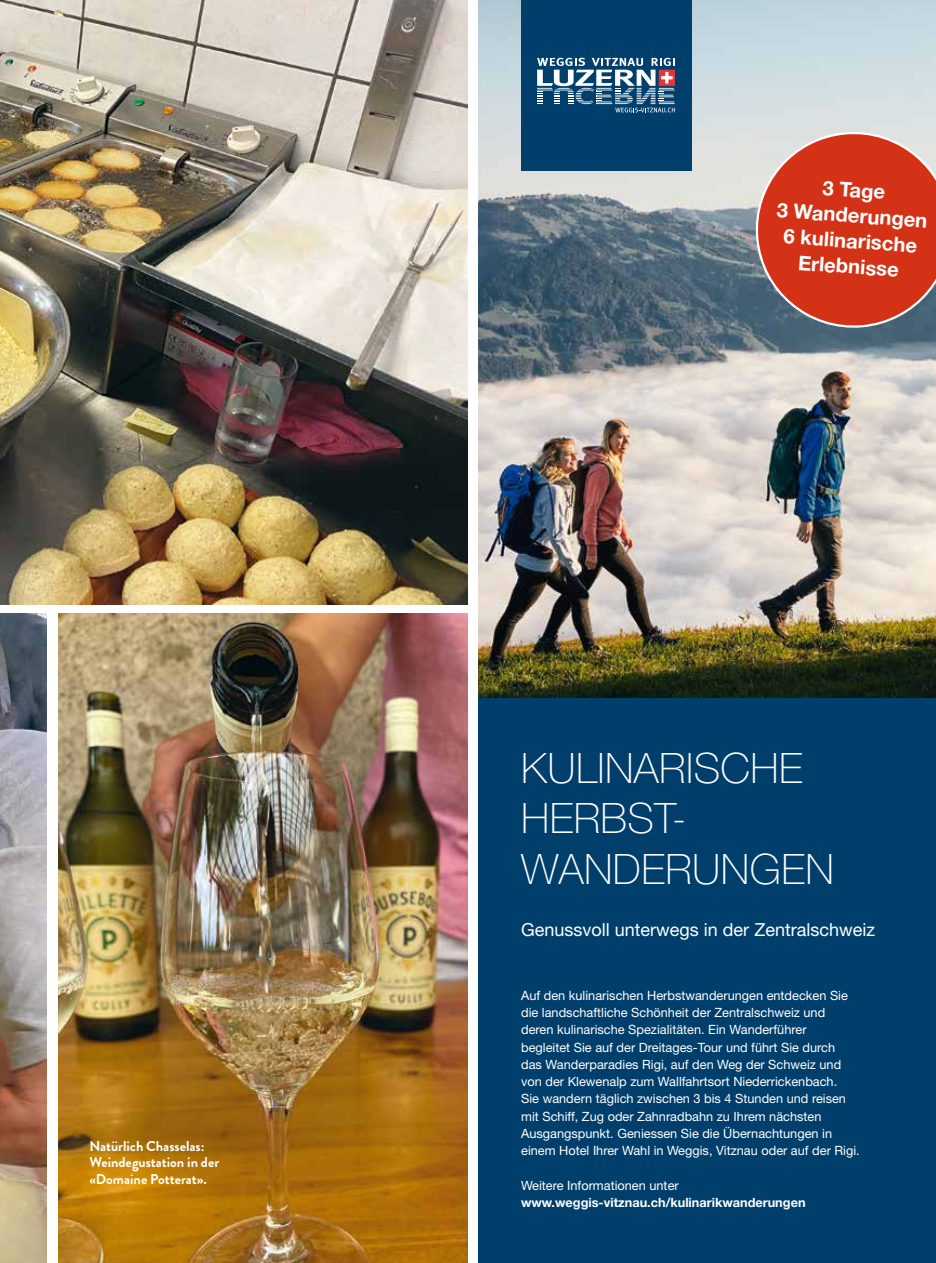
<style>
.page{position:relative;width:936px;height:1263px;background:#fff}
.page>*{position:absolute;margin:0;border:0;box-sizing:border-box;transform-origin:0 0}
.t1{font:100 42px/50.4px "Helvetica Neue LT Std";letter-spacing:.01em;color:#fff}
.t2{font:700 20.25px/25.5px "Helvetica Neue LT Std";color:#fff;text-align:center}
.t3{font:18px "Helvetica Neue LT Std";color:#fff}
.t4{font:700 14.25px/16.5px "Brandon Grotesque";color:#fff}
.t5{font:12.75px/17.2px "Helvetica Neue LT Std";color:#fff}
.t6{font:700 12.75px "Helvetica Neue LT Std";color:#fff}
</style>
<div class="page">
<img style="left:0;top:0;width:467px;height:605px">
<img style="left:58px;top:613px;width:409px;height:650px">
<img style="left:0;top:613px;width:47px;height:650px">
<div style="left:478px;top:697px;width:457px;height:566px;background:#003f6c"></div>
<img style="left:478px;top:0;width:457px;height:697px">
<div style="left:521px;top:0;width:170px;height:170px;background:#003f6c"></div>
<svg style="left:537px;top:58px;width:138px;height:54px"></svg>
<svg style="left:752px;top:129px;width:183px;height:202px;background:#c6503e"></svg>
<p class="t4" style="left:89px;top:1138px;width:131px">Natürlich Chasselas:<br>Weindegustation in der «Domaine Potterat».</p>
<h2 class="t2" style="left:779px;top:171px;width:152px;rotate:4deg">3 Tage<br>3 Wanderungen<br>6 kulinarische<br>Erlebnisse</h2>
<h1 class="t1" style="left:521px;top:742px;width:314px">KULINARISCHE<br>HERBST-<br>WANDERUNGEN</h1>
<h3 class="t3" style="left:521px;top:918px;width:355px">Genussvoll unterwegs in der Zentralschweiz</h3>
<p class="t5" style="left:521px;top:986px;width:340px">Auf den kulinarischen Herbstwanderungen entdecken Sie die landschaftliche Schönheit der Zentralschweiz und deren kulinarische Spezialitäten. Ein Wanderführer<br>begleitet Sie auf der Dreitages-Tour und führt Sie durch<br>das Wanderparadies Rigi, auf den Weg der Schweiz und von der Klewenalp zum Wallfahrtsort Niederrickenbach.<br>Sie wandern täglich zwischen 3 bis 4 Stunden und reisen mit Schiff, Zug oder Zahnradbahn zu Ihrem nächsten Ausgangspunkt. Geniessen Sie die Übernachtungen in einem Hotel Ihrer Wahl in Weggis, Vitznau oder auf der Rigi.</p>
<p class="t5" style="left:521px;top:1176px;width:159px">Weitere Informationen unter</p>
<p class="t6" style="left:521px;top:1194px;width:286px">www.weggis-vitznau.ch/kulinarikwanderungen</p>
</div>
